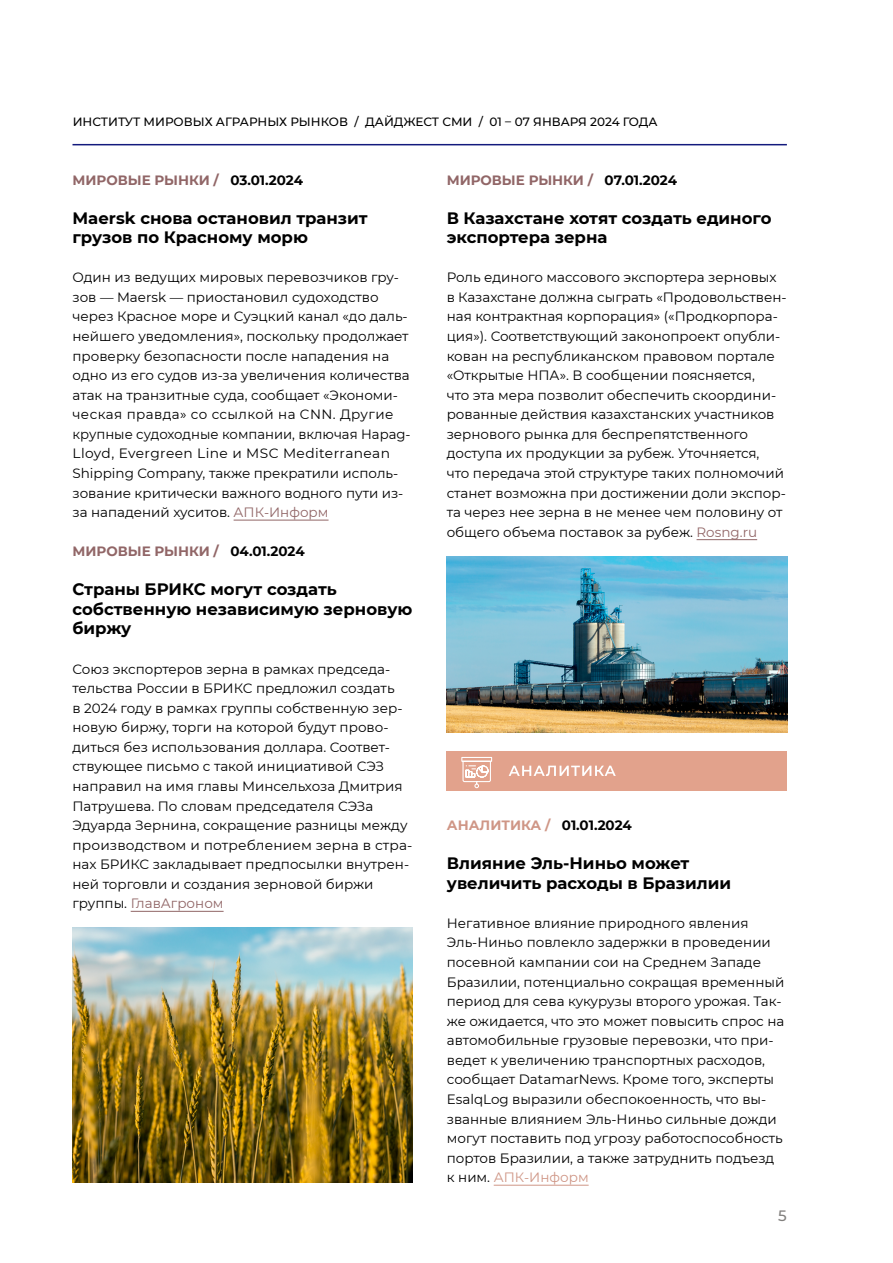
<style>
.page{position:relative;width:893px;height:1263px;background:#fff}
.page>*{position:absolute;margin:0;border:0;box-sizing:border-box;transform-origin:0 0}
.t1{font:700 16.5px/19.5px "Montserrat";color:#000}
.t2{font:500 15px "Montserrat";color:#817f7d}
.t3{font:13.5px/19.5px "Montserrat";color:#000}
.t4{font:700 13.5px "Montserrat";color:#916667}
.t5{font:700 13.5px "Montserrat";color:#cf9686}
.t6{font:500 12px "Montserrat";color:#000}
.s1{color:#000}
.s2{color:#916667}
.s3{color:#cf9686}
</style>
<div class="page">
<hr style="left:72px;top:144px;width:715px;height:1px;background:#131a7d">
<hr style="left:494px;top:1185px;width:95px;height:1px;background:#cf9686">
<div style="left:447px;top:752px;width:340px;height:39px;background:#e2a28c"></div>
<svg style="left:509px;top:766px;width:107px;height:10px"></svg>
<svg style="left:461px;top:757px;width:32px;height:32px"></svg>
<hr style="left:234px;top:520px;width:95px;height:1px;background:#916667">
<hr style="left:131px;top:911px;width:93px;height:1px;background:#916667">
<hr style="left:697px;top:539px;width:60px;height:1px;background:#916667">
<img style="left:72px;top:928px;width:340px;height:254px">
<img style="left:446px;top:556px;width:341px;height:176px">
<p class="t6" style="left:73px;top:113px;width:586px">ИНСТИТУТ МИРОВЫХ АГРАРНЫХ РЫНКОВ / ДАЙДЖЕСТ СМИ / 01 – 07 ЯНВАРЯ 2024 ГОДА</p>
<p class="t4" style="left:72px;top:170px;width:232px">МИРОВЫЕ РЫНКИ / <span class="s1">03.01.2024</span></p>
<p class="t1" style="left:72px;top:207px;width:297px">Maersk снова остановил транзит грузов по Красному морю</p>
<p class="t3" style="left:72px;top:267px;width:340px">Один из ведущих мировых перевозчиков гру&shy;зов — Maersk — приостановил судоходство через Красное море и Суэцкий канал «до даль&shy;нейшего уведомления», поскольку продолжает проверку безопасности после нападения на одно из его судов из-за увеличения количества атак на транзитные суда, сообщает «Экономи&shy;ческая правда» со ссылкой на CNN. Другие крупные судоходные компании, включая Hapag-Lloyd, Evergreen Line и MSC Mediterranean Shipping Company, также прекратили исполь&shy;зование критически важного водного пути из&shy;за нападений хуситов. <span class="s2">АПК-Информ</span></p>
<p class="t4" style="left:72px;top:542px;width:234px">МИРОВЫЕ РЫНКИ / <span class="s1">04.01.2024</span></p>
<p class="t1" style="left:72px;top:579px;width:341px">Страны БРИКС могут создать собственную независимую зерновую биржу</p>
<p class="t3" style="left:72px;top:658px;width:341px">Союз экспортеров зерна в рамках председа&shy;тельства России в БРИКС предложил создать<br>в 2024 году в рамках группы собственную зер&shy;новую биржу, торги на которой будут прово&shy;диться без использования доллара. Соответ&shy;ствующее письмо с такой инициативой СЭЗ направил на имя главы Минсельхоза Дмитрия Патрушева. По словам председателя СЭЗа Эдуарда Зернина, сокращение разницы между производством и потреблением зерна в стра&shy;нах БРИКС закладывает предпосылки внутрен&shy;ней торговли и создания зерновой биржи группы. <span class="s2">ГлавАгроном</span></p>
<p class="t4" style="left:447px;top:170px;width:232px">МИРОВЫЕ РЫНКИ / <span class="s1">07.01.2024</span></p>
<p class="t1" style="left:447px;top:207px;width:326px">В Казахстане хотят создать единого экспортера зерна</p>
<p class="t3" style="left:447px;top:267px;width:341px">Роль единого массового экспортера зерновых в Казахстане должна сыграть «Продовольствен&shy;ная контрактная корпорация» («Продкорпора&shy;ция»). Соответствующий законопроект опубли&shy;кован на республиканском правовом портале «Открытые НПА». В сообщении поясняется,<br>что эта мера позволит обеспечить скоордини&shy;рованные действия казахстанских участников зернового рынка для беспрепятственного доступа их продукции за рубеж. Уточняется,<br>что передача этой структуре таких полномочий станет возможна при достижении доли экспор&shy;та через нее зерна в не менее чем половину от общего объема поставок за рубеж. <span class="s2">Rosng.ru</span></p>
<p class="t5" style="left:447px;top:815px;width:186px">АНАЛИТИКА / <span class="s1">01.01.2024</span></p>
<p class="t1" style="left:447px;top:853px;width:286px">Влияние Эль-Ниньо может увеличить расходы в Бразилии</p>
<p class="t3" style="left:447px;top:913px;width:339px">Негативное влияние природного явления Эль-Ниньо повлекло задержки в проведении посевной кампании сои на Среднем Западе Бразилии, потенциально сокращая временный период для сева кукурузы второго урожая. Так&shy;же ожидается, что это может повысить спрос на автомобильные грузовые перевозки, что при&shy;ведет к увеличению транспортных расходов, сообщает DatamarNews. Кроме того, эксперты EsalqLog выразили обеспокоенность, что вы&shy;званные влиянием Эль-Ниньо сильные дожди могут поставить под угрозу работоспособность портов Бразилии, а также затруднить подъезд к ним. <span class="s3">АПК-Информ</span></p>
<p class="t2" style="left:778px;top:1205px;width:10px">5</p>
</div>
